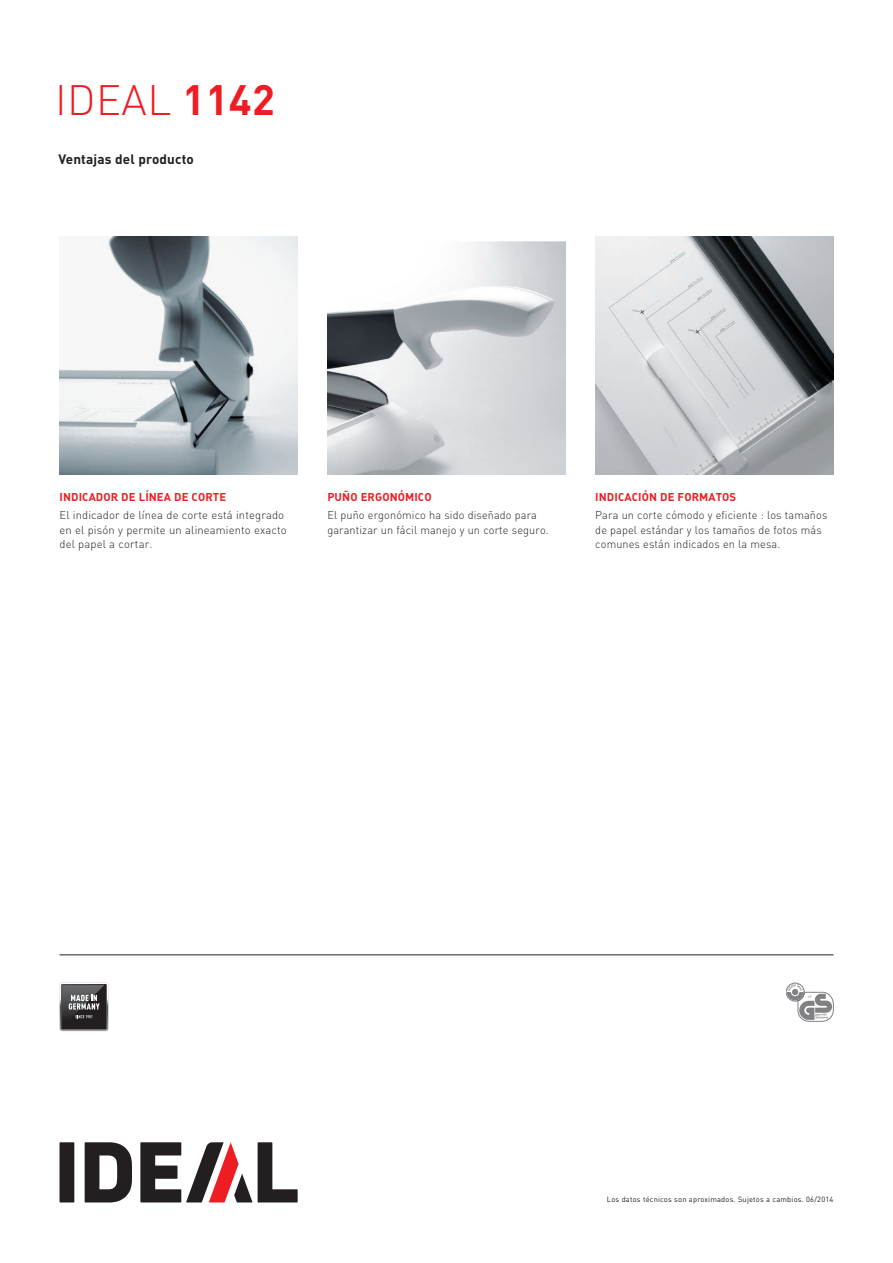
<style>
.page{position:relative;width:893px;height:1263px;background:#fff}
.page>*{position:absolute;margin:0;border:0;box-sizing:border-box;transform-origin:0 0}
.t1{font:300 42px "DIN";letter-spacing:.01em;color:#ee1d23}
.t2{font:700 13.5px "DIN";letter-spacing:.01em;color:#231f20}
.t3{font:300 11.25px/14.2px "DIN";letter-spacing:.01em;color:#231f20}
.t4{font:700 11.25px "DIN";letter-spacing:.01em;color:#ee1d23}
.t5{font:7.5px "DIN";letter-spacing:.025em;color:#231f20}
.s1{font-weight:700}
</style>
<div class="page">
<div style="left:60px;top:1142px;width:14px;height:60px;background:#231f20"></div>
<svg style="left:258px;top:1142px;width:40px;height:60px"></svg>
<svg style="left:85px;top:1142px;width:47px;height:60px"></svg>
<svg style="left:140px;top:1142px;width:112px;height:60px"></svg>
<hr style="left:60px;top:954px;width:773px;height:1px;background:#231f20">
<svg style="left:786px;top:983px;width:47px;height:38px"></svg>
<img style="left:327px;top:242px;width:239px;height:232px">
<img style="left:60px;top:236px;width:238px;height:238px">
<img style="left:595px;top:236px;width:238px;height:238px">
<svg style="left:60px;top:982px;width:48px;height:49px"></svg>
<h1 class="t1" style="left:55px;top:74px;width:221px">IDEAL <span class="s1">1142</span></h1>
<p class="t2" style="left:58px;top:151px;width:137px">Ventajas del producto</p>
<p class="t4" style="left:60px;top:489px;width:168px">INDICADOR DE LÍNEA DE CORTE</p>
<p class="t3" style="left:60px;top:508px;width:229px">El indicador de línea de corte está integrado en el pisón y permite un alineamiento exacto del papel a cortar.</p>
<p class="t4" style="left:327px;top:489px;width:106px">PUÑO ERGONÓMICO</p>
<p class="t3" style="left:327px;top:508px;width:223px">El puño ergonómico ha sido diseñado para garantizar un fácil manejo y un corte seguro.</p>
<p class="t4" style="left:595px;top:489px;width:142px">INDICACIÓN DE FORMATOS</p>
<p class="t3" style="left:595px;top:508px;width:234px">Para un corte cómodo y eficiente : los tamaños de papel estándar y los tamaños de fotos más comunes están indicados en la mesa.</p>
<p class="t5" style="left:607px;top:1195px;width:228px">Los datos técnicos son aproximados. Sujetos a cambios. 06/2014</p>
</div>
